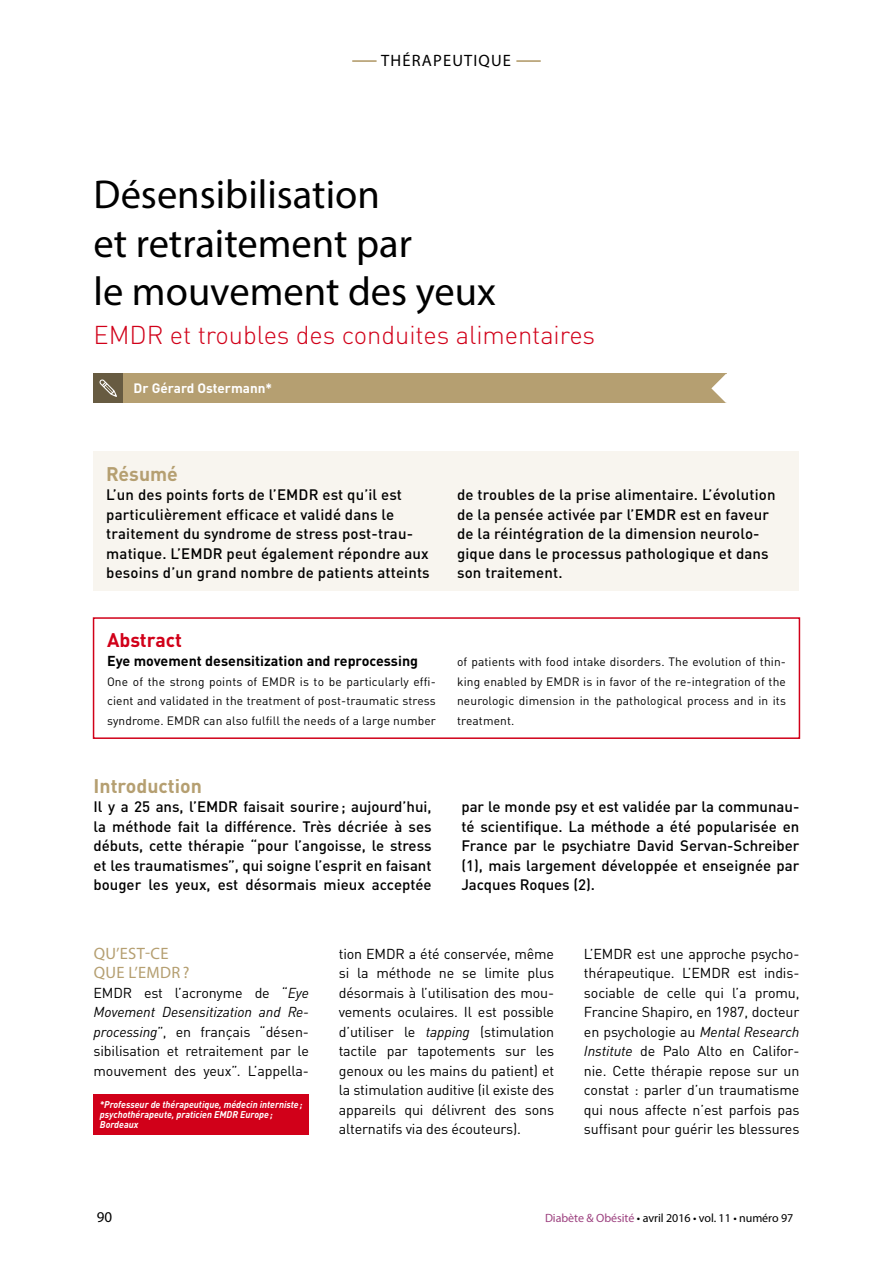
<style>
.page{position:relative;width:893px;height:1263px;background:#fff}
.page>*{position:absolute;margin:0;border:0;box-sizing:border-box;transform-origin:0 0}
.t1{font:40.5px/48.8px "Myriad Pro";color:#000}
.t2{font:300 25.5px "DIN Pro";letter-spacing:-.005em;color:#d10019}
.t3{font:700 19.5px "DIN Pro";color:#b59f71}
.t4{font:700 19.5px "DIN Pro";color:#d10019}
.t5{font:16.5px/19.5px "Myriad Pro";letter-spacing:.02em;color:#b59f71}
.t6{font:16.5px "Myriad Pro";letter-spacing:.07em;color:#000}
.t7{font:500 15px/19.5px "DIN Pro";letter-spacing:.01em;color:#000;text-align:justify}
.t8{font:15px "Myriad Pro";color:#000}
.t9{font:14.25px/19.5px "DIN Pro";letter-spacing:-.01em;color:#000;text-align:justify}
.t10{font:700 14.25px "DIN Pro";color:#000}
.t11{font:700 13.5px "DIN Pro";color:#fff}
.t12{font:12px/19.5px "DIN Pro";letter-spacing:.01em;color:#000;text-align:justify}
.t13{font:12px "Myriad Pro";letter-spacing:-.005em;color:#000}
.t14{font:italic 700 9.75px/9.8px "DIN Pro";color:#fff;scale:.95 1}
.s1{font-style:italic}
.s2{color:#9d4280}
.s3{color:#fff}
</style>
<div class="page">
<hr style="left:352px;top:60px;width:25px;height:2px;background:#b59f71">
<hr style="left:516px;top:60px;width:25px;height:2px;background:#b59f71">
<div style="left:94px;top:373px;width:29px;height:30px;background:#675b41"></div>
<div style="left:94px;top:1093px;width:215px;height:41px;background:#d10019"></div>
<div style="left:123px;top:373px;width:603px;height:30px;background:#b59f71"></div>
<svg style="left:711px;top:373px;width:16px;height:30px"></svg>
<svg style="left:99px;top:379px;width:18px;height:18px"></svg>
<div style="left:94px;top:451px;width:705px;height:140px;background:#f8f5ef"></div>
<div style="left:93px;top:617px;width:707px;height:122px;border:2px solid #d10019"></div>
<p class="t6" style="left:381px;top:51px;width:131px">THÉRAPEUTIQUE</p>
<h1 class="t1" style="left:94px;top:169px;width:404px">Désensibilisation<br>et retraitement par<br>le mouvement des yeux</h1>
<h2 class="t2" style="left:94px;top:315px;width:503px">EMDR et troubles des conduites alimentaires</h2>
<p class="t11" style="left:134px;top:377px;width:140px">Dr Gérard Ostermann*</p>
<h3 class="t3" style="left:106px;top:457px;width:73px">Résumé</h3>
<p class="t7" style="left:106px;top:483px;width:325px;text-align:left">L’un des points forts de l’EMDR est qu’il est particulièrement efficace et validé dans le traitement du syndrome de stress post-trau&shy;matique. L’EMDR peut également répondre aux besoins d’un grand nombre de patients atteints</p>
<p class="t7" style="left:457px;top:483px;width:320px;text-align:left">de troubles de la prise alimentaire. L’évolution de la pensée activée par l’EMDR est en faveur de la réintégration de la dimension neurolo&shy;gique dans le processus pathologique et dans son traitement.</p>
<h3 class="t4" style="left:107px;top:623px;width:77px">Abstract</h3>
<p class="t10" style="left:107px;top:649px;width:313px">Eye movement desensitization and reprocessing</p>
<p class="t12" style="left:107px;top:670px;width:330px">One of the strong points of EMDR is to be particularly effi&shy;cient and validated in the treatment of post-traumatic stress syndrome. EMDR can also fulfill the needs of a large number</p>
<p class="t12" style="left:457px;top:651px;width:330px">of patients with food intake disorders. The evolution of thin&shy;king enabled by EMDR is in favor of the re-integration of the neurologic dimension in the pathological process and in its treatment.</p>
<h3 class="t3" style="left:94px;top:769px;width:110px">Introduction</h3>
<p class="t7" style="left:94px;top:795px;width:340px">Il y a 25 ans, l’EMDR faisait sourire; aujourd’hui, la méthode fait la différence. Très décriée à ses débuts, cette thérapie “pour l’angoisse, le stress et les traumatismes”, qui soigne l’esprit en faisant bouger les yeux, est désormais mieux acceptée</p>
<p class="t7" style="left:461px;top:795px;width:340px">par le monde psy et est validée par la communau&shy;té scientifique. La méthode a été popularisée en France par le psychiatre David Servan-Schreiber (1), mais largement développée et enseignée par Jacques Roques (2).</p>
<p class="t5" style="left:94px;top:943px;width:97px">QU’EST-CE<br>QUE L’EMDR ?</p>
<p class="t9" style="left:94px;top:981px;width:217px">EMDR est l’acronyme de “<span class="s1">Eye Movement Desensitization and Re&shy;processing</span>”, en français “désen&shy;sibilisation et retraitement par le mouvement des yeux”. L’appella-</p>
<p class="t14" style="left:100px;top:1098px;width:215px">*Professeur de thérapeutique, médecin interniste; psychothérapeute, praticien EMDR Europe;<br>Bordeaux</p>
<p class="t9" style="left:339px;top:942px;width:217px">tion EMDR a été conservée, même si la méthode ne se limite plus désormais à l’utilisation des mou&shy;vements oculaires. Il est possible d’utiliser le <span class="s1">tapping</span> (stimulation tactile par tapotements sur les genoux ou les mains du patient) et la stimulation auditive (il existe des appareils qui délivrent des sons alternatifs via des écouteurs).</p>
<p class="t9" style="left:584px;top:942px;width:217px">L’EMDR est une approche psycho&shy;thérapeutique. L’EMDR est indis&shy;sociable de celle qui l’a promu, Francine Shapiro, en 1987, docteur en psychologie au <span class="s1">Mental Research Institute</span> de Palo Alto en Califor&shy;nie. Cette thérapie repose sur un constat : parler d’un traumatisme qui nous affecte n’est parfois pas suffisant pour guérir les blessures</p>
<p class="t8" style="left:97px;top:1207px;width:17px">90</p>
<p class="t13" style="left:545px;top:1210px;width:256px"><span class="s2">Diabète &amp; Obésité</span> • avril 2016 • vol. 11 • numéro 97<span class="s3">3</span></p>
</div>
